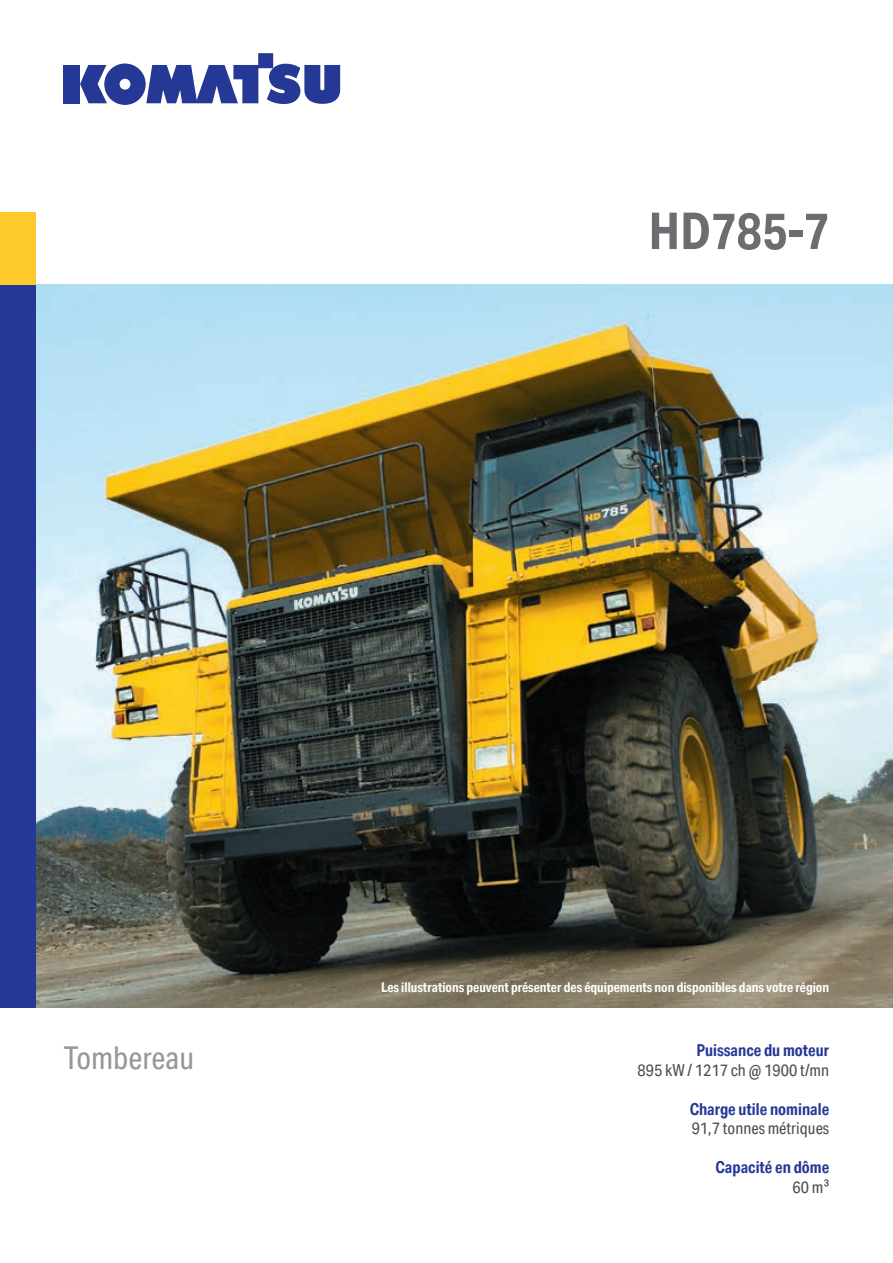
<style>
.page{position:relative;width:893px;height:1263px;background:#fff}
.page>*{position:absolute;margin:0;border:0;box-sizing:border-box;transform-origin:0 0}
.t1{font:700 51px "Aktiv Grotesk Cd";color:#6c6d70}
.t2{font:31.5px "Aktiv Grotesk Cd";color:#95979a}
.t3{font:700 16.5px "Aktiv Grotesk Cd";color:#263895}
.t4{font:16.5px "Aktiv Grotesk Cd";color:#4b4c4d}
.t5{font:700 13.5px "Aktiv Grotesk Cd";color:#fff}
</style>
<div class="page">
<img style="left:36px;top:285px;width:857px;height:723px">
<div style="left:64px;top:65px;width:16px;height:38px;background:#263895"></div>
<svg style="left:80px;top:53px;width:260px;height:52px"></svg>
<div style="left:0;top:213px;width:36px;height:85px;background:#fec92d"></div>
<div style="left:0;top:285px;width:36px;height:723px;background:#263895"></div>
<h1 class="t1" style="left:648px;top:202px;width:182px">HD785-7</h1>
<h2 class="t2" style="left:64px;top:1039px;width:132px">Tombereau</h2>
<p class="t5" style="left:381px;top:979px;width:450px">Les illustrations peuvent présenter des équipements non disponibles dans votre région</p>
<p class="t3" style="left:697px;top:1041px;width:134px">Puissance du moteur</p>
<p class="t4" style="left:638px;top:1060px;width:193px">895 kW / 1217 ch @ 1900 t/mn</p>
<p class="t3" style="left:690px;top:1099px;width:141px">Charge utile nominale</p>
<p class="t4" style="left:692px;top:1119px;width:139px">91,7 tonnes métriques</p>
<p class="t3" style="left:715px;top:1158px;width:115px">Capacité en dôme</p>
<p class="t4" style="left:793px;top:1177px;width:38px">60 m³</p>
</div>
